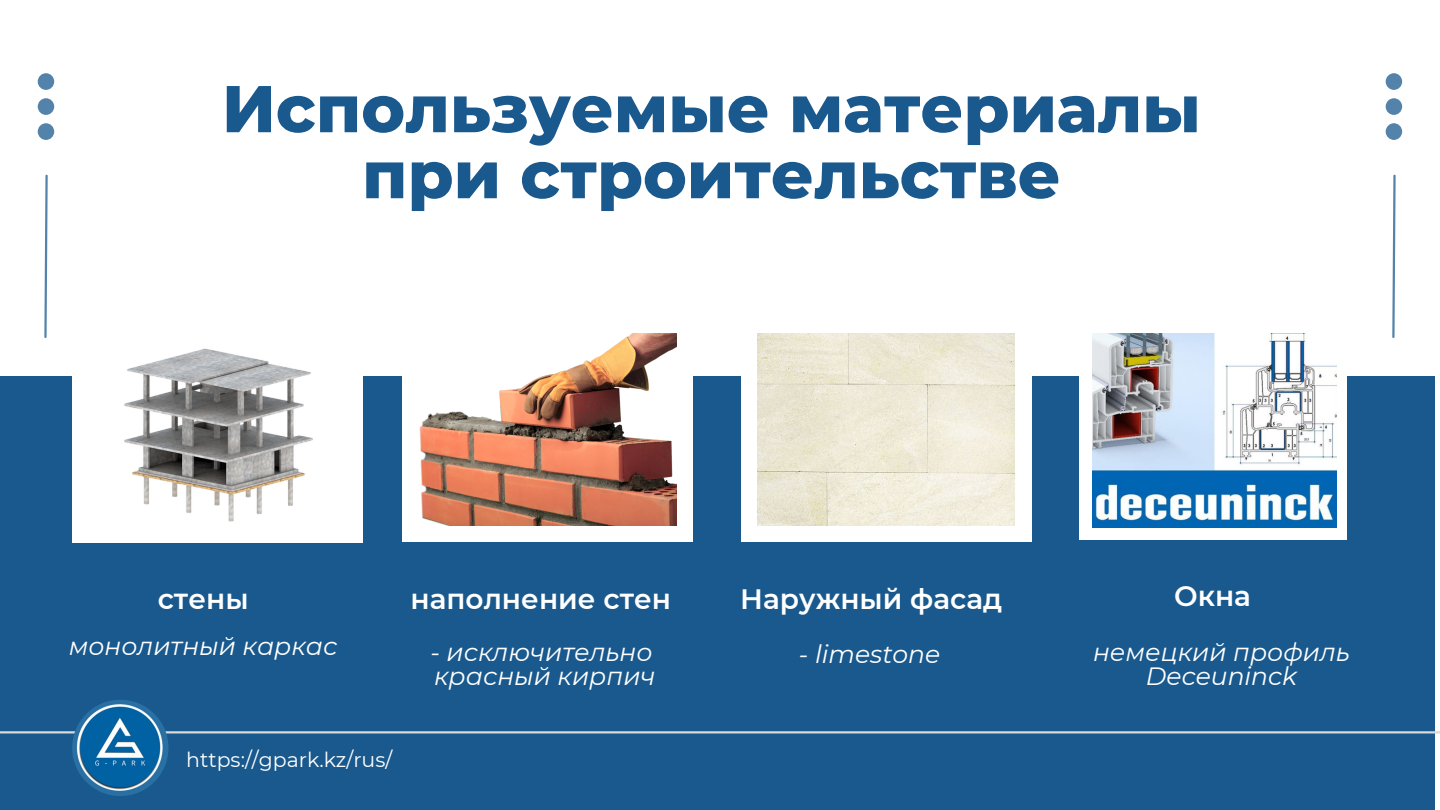
<style>
.page{position:relative;width:1440px;height:810px;background:#fff}
.page>*{position:absolute;margin:0;border:0;box-sizing:border-box;transform-origin:0 0}
.t1{font:800 66px/66px "Montserrat";color:#19598d;text-align:center}
.t2{font:600 28px "Montserrat";color:#fff}
.t3{font:italic 25px/24.8px "Montserrat";color:#fff;text-align:center}
.t4{font:20.5px "Montserrat";color:#fff}
</style>
<div class="page">
<div style="left:0;top:377px;width:1435px;height:433px;background:#19598d"></div>
<div style="left:741px;top:366px;width:291px;height:176px;background:#fff"></div>
<div style="left:1079px;top:366px;width:268px;height:174px;background:#fff"></div>
<img style="left:757px;top:333px;width:258px;height:192px">
<img style="left:1092px;top:333px;width:245px;height:194px">
<div style="left:402px;top:353px;width:291px;height:189px;background:#fff"></div>
<img style="left:419px;top:333px;width:257px;height:192px">
<hr style="left:0;top:731px;width:1440px;height:2px;background:#d9d9d9">
<svg style="left:38px;top:73px;width:16px;height:67px"></svg>
<svg style="left:1386px;top:73px;width:16px;height:67px"></svg>
<svg style="left:44px;top:174px;width:4px;height:164px"></svg>
<svg style="left:1392px;top:174px;width:4px;height:164px"></svg>
<img style="left:72px;top:700px;width:96px;height:96px;border-radius:50%">
<div style="left:72px;top:353px;width:291px;height:189px;background:#fff"></div>
<img style="left:124px;top:348px;width:189px;height:174px">
<p class="t1" style="left:222px;top:76px;width:981px">Используемые материалы при строительстве</p>
<p class="t2" style="left:158px;top:582px;width:93px">стены</p>
<p class="t3" style="left:69px;top:634px;width:270px">монолитный каркас</p>
<p class="t2" style="left:411px;top:582px;width:262px">наполнение стен</p>
<p class="t2" style="left:740px;top:582px;width:263px">Наружный фасад</p>
<p class="t2" style="left:1174px;top:579px;width:78px">Окна</p>
<p class="t3" style="left:1093px;top:639px;width:258px">немецкий профиль<br>Deceuninck</p>
<p class="t3" style="left:430px;top:639px;width:224px">- исключительно</p>
<p class="t3" style="left:799px;top:642px;width:143px">- limestone</p>
<p class="t3" style="left:434px;top:664px;width:223px">красный кирпич</p>
<p class="t4" style="left:186px;top:747px;width:208px">https://gpark.kz/rus/</p>
</div>
